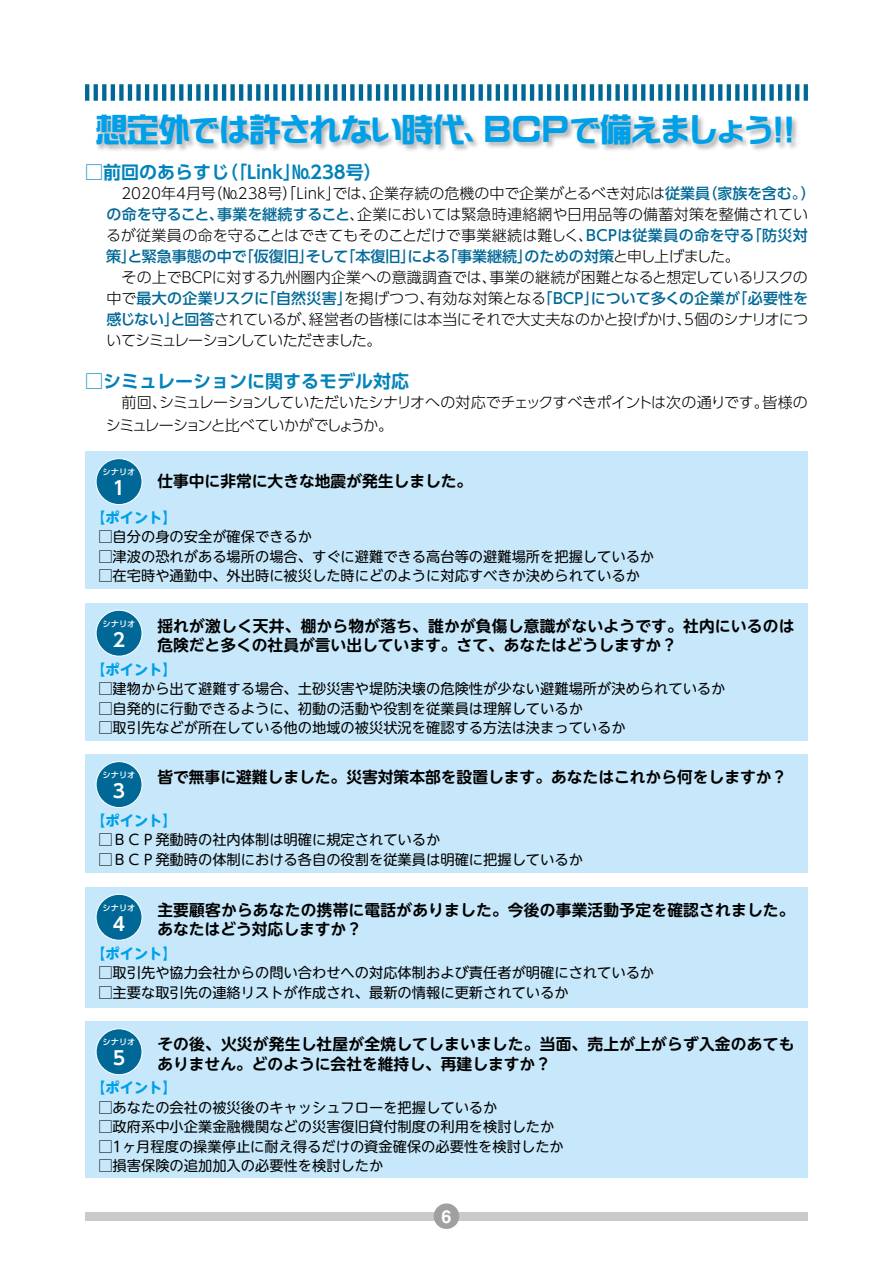
<style>
.page{position:relative;width:893px;height:1263px;background:#fff}
.page>*{position:absolute;margin:0;border:0;box-sizing:border-box;transform-origin:0 0}
.t1{font:31.5px "Singeitai EG Ultra SJIS";letter-spacing:-.04em;color:#00a0e9}
.t2{font:700 18.6px "UD Shin Go Pro De";color:#fff}
.t3{font:700 18px "UD Shin Go Pro De";color:#0082ba}
.t4{font:700 18px "Helvetica";color:#fff}
.t5{font:700 15.75px/19.5px "UD Shin M Go Pr 6 N De";color:#000}
.t6{font:300 15px/21px "UD Shin Go Pro";letter-spacing:-.015em;color:#000}
.t7{font:300 15px/23px "UD Shin Go Pro";letter-spacing:-.04em;color:#000}
.t8{font:14.25px "UD Shin M Go Pr 6 N";color:#000}
.t9{font:700 14.25px "UD Shin M Go Pr 6 N";color:#00a0e9}
.t10{font:500 8.25px "UD Shin Go Pro";color:#fff}
.s1{font-weight:500;color:#006896}
</style>
<div class="page">
<svg style="left:85px;top:84px;width:723px;height:17px"></svg>
<div style="left:95px;top:113px;width:704px;height:40px;background:#000;opacity:.3"></div>
<div style="left:85px;top:452px;width:723px;height:137px;background:#c7e8fa"></div>
<div style="left:96px;top:459px;width:46px;height:45px;background:#006896;border-radius:50%"></div>
<div style="left:96px;top:458px;width:46px;height:47px;border:1px solid #fff;border-radius:50%"></div>
<div style="left:85px;top:603px;width:723px;height:137px;background:#c7e8fa"></div>
<div style="left:96px;top:610px;width:46px;height:46px;background:#006896;border-radius:50%"></div>
<div style="left:96px;top:610px;width:46px;height:46px;border:1px solid #fff;border-radius:50%"></div>
<div style="left:85px;top:755px;width:723px;height:118px;background:#c7e8fa"></div>
<div style="left:96px;top:762px;width:46px;height:45px;background:#006896;border-radius:50%"></div>
<div style="left:96px;top:761px;width:46px;height:47px;border:1px solid #fff;border-radius:50%"></div>
<div style="left:85px;top:887px;width:723px;height:120px;background:#c7e8fa"></div>
<div style="left:96px;top:894px;width:46px;height:46px;background:#006896;border-radius:50%"></div>
<div style="left:96px;top:894px;width:46px;height:46px;border:1px solid #fff;border-radius:50%"></div>
<div style="left:85px;top:1022px;width:723px;height:156px;background:#c7e8fa"></div>
<div style="left:96px;top:1029px;width:46px;height:46px;background:#006896;border-radius:50%"></div>
<div style="left:96px;top:1029px;width:46px;height:46px;border:1px solid #fff;border-radius:50%"></div>
<div style="left:85px;top:1212px;width:723px;height:8px;background:#c9caca"></div>
<div style="left:434px;top:1203px;width:25px;height:26px;background:#9fa0a0;border-radius:50%"></div>
<h1 class="t1" style="left:96px;top:114px;width:703px">想定外では許されない時代、ＢＣＰで備えましょう!!</h1>
<p class="t3" style="left:85px;top:158px;width:298px">□前回のあらすじ（「Link」№238号）</p>
<p class="t6" style="left:106px;top:183px;width:711px">　2020年4月号（№238号）「Link」では、企業存続の危機の中で企業がとるべき対応は<span class="s1">従業員（家族を含む。）の命を守ること、事業を継続すること</span>、企業においては緊急時連絡網や日用品等の備蓄対策を整備されているが従業員の命を守ることはできてもそのことだけで事業継続は難しく、<span class="s1">ＢＣＰは従業員の命を守る「防災対策」と緊急事態の中で「仮復旧」そして「本復旧」による「事業継続」のための対策</span>と申し上げました。<br>　その上でＢＣＰに対する九州圏内企業への意識調査では、事業の継続が困難となると想定しているリスクの中で<span class="s1">最大の企業リスクに「自然災害」</span>を掲げつつ、有効な対策となる<span class="s1">「ＢＣＰ」について多くの企業が「必要性を感じない」と回答</span>されているが、経営者の皆様には本当にそれで大丈夫なのかと投げかけ、5個のシナリオについてシミュレーションしていただきました。</p>
<p class="t3" style="left:85px;top:367px;width:325px">□シミュレーションに関するモデル対応</p>
<p class="t7" style="left:106px;top:391px;width:704px">　前回、シミュレーションしていただいたシナリオへの対応でチェックすべきポイントは次の通りです。皆様のシミュレーションと比べていかがでしょうか。</p>
<p class="t10" style="left:103px;top:465px;width:35px">シナリオ</p>
<h2 class="t2" style="left:113px;top:473px;width:14px">1</h2>
<p class="t5" style="left:157px;top:470px;width:316px">仕事中に非常に大きな地震が発生しました。</p>
<p class="t9" style="left:91px;top:505px;width:87px">【ポイント】</p>
<p class="t8" style="left:98px;top:525px;width:215px">□自分の身の安全が確保できるか</p>
<p class="t8" style="left:98px;top:545px;width:557px">□津波の恐れがある場所の場合、すぐに避難できる高台等の避難場所を把握しているか</p>
<p class="t8" style="left:98px;top:564px;width:543px">□在宅時や通勤中、外出時に被災した時にどのように対応すべきか決められているか</p>
<p class="t10" style="left:103px;top:617px;width:35px">シナリオ</p>
<h2 class="t2" style="left:113px;top:625px;width:14px">2</h2>
<p class="t5" style="left:157px;top:615px;width:639px">揺れが激しく天井、棚から物が落ち、誰かが負傷し意識がないようです。社内にいるのは危険だと多くの社員が言い出しています。さて、あなたはどうしますか？</p>
<p class="t9" style="left:91px;top:657px;width:87px">【ポイント】</p>
<p class="t8" style="left:98px;top:677px;width:629px">□建物から出て避難する場合、土砂災害や堤防決壊の危険性が少ない避難場所が決められているか</p>
<p class="t8" style="left:98px;top:696px;width:486px">□自発的に行動できるように、初動の活動や役割を従業員は理解しているか</p>
<p class="t8" style="left:98px;top:716px;width:529px">□取引先などが所在している他の地域の被災状況を確認する方法は決まっているか</p>
<p class="t10" style="left:103px;top:768px;width:35px">シナリオ</p>
<p class="t5" style="left:157px;top:766px;width:631px">皆で無事に避難しました。災害対策本部を設置します。あなたはこれから何をしますか？</p>
<h2 class="t2" style="left:113px;top:776px;width:14px">3</h2>
<p class="t9" style="left:91px;top:808px;width:87px">【ポイント】</p>
<p class="t8" style="left:98px;top:828px;width:344px">□ＢＣＰ発動時の社内体制は明確に規定されているか</p>
<p class="t8" style="left:98px;top:848px;width:486px">□ＢＣＰ発動時の体制における各自の役割を従業員は明確に把握しているか</p>
<p class="t10" style="left:103px;top:901px;width:35px">シナリオ</p>
<h2 class="t2" style="left:113px;top:909px;width:14px">4</h2>
<p class="t5" style="left:157px;top:899px;width:639px">主要顧客からあなたの携帯に電話がありました。今後の事業活動予定を確認されました。あなたはどう対応しますか？</p>
<p class="t9" style="left:91px;top:941px;width:87px">【ポイント】</p>
<p class="t8" style="left:98px;top:961px;width:557px">□取引先や協力会社からの問い合わせへの対応体制および責任者が明確にされているか</p>
<p class="t8" style="left:98px;top:980px;width:472px">□主要な取引先の連絡リストが作成され、最新の情報に更新されているか</p>
<p class="t10" style="left:103px;top:1035px;width:35px">シナリオ</p>
<h2 class="t2" style="left:110px;top:1043px;width:20px">５</h2>
<p class="t5" style="left:157px;top:1033px;width:639px">その後、火災が発生し社屋が全焼してしまいました。当面、売上が上がらず入金のあてもありません。どのように会社を維持し、再建しますか？</p>
<p class="t9" style="left:91px;top:1075px;width:87px">【ポイント】</p>
<p class="t8" style="left:98px;top:1095px;width:401px">□あなたの会社の被災後のキャッシュフローを把握しているか</p>
<p class="t8" style="left:98px;top:1115px;width:458px">□政府系中小企業金融機関などの災害復旧貸付制度の利用を検討したか</p>
<p class="t8" style="left:98px;top:1134px;width:467px">□1ヶ月程度の操業停止に耐え得るだけの資金確保の必要性を検討したか</p>
<p class="t8" style="left:98px;top:1154px;width:286px">□損害保険の追加加入の必要性を検討したか</p>
<p class="t4" style="left:441px;top:1205px;width:12px">6</p>
</div>
